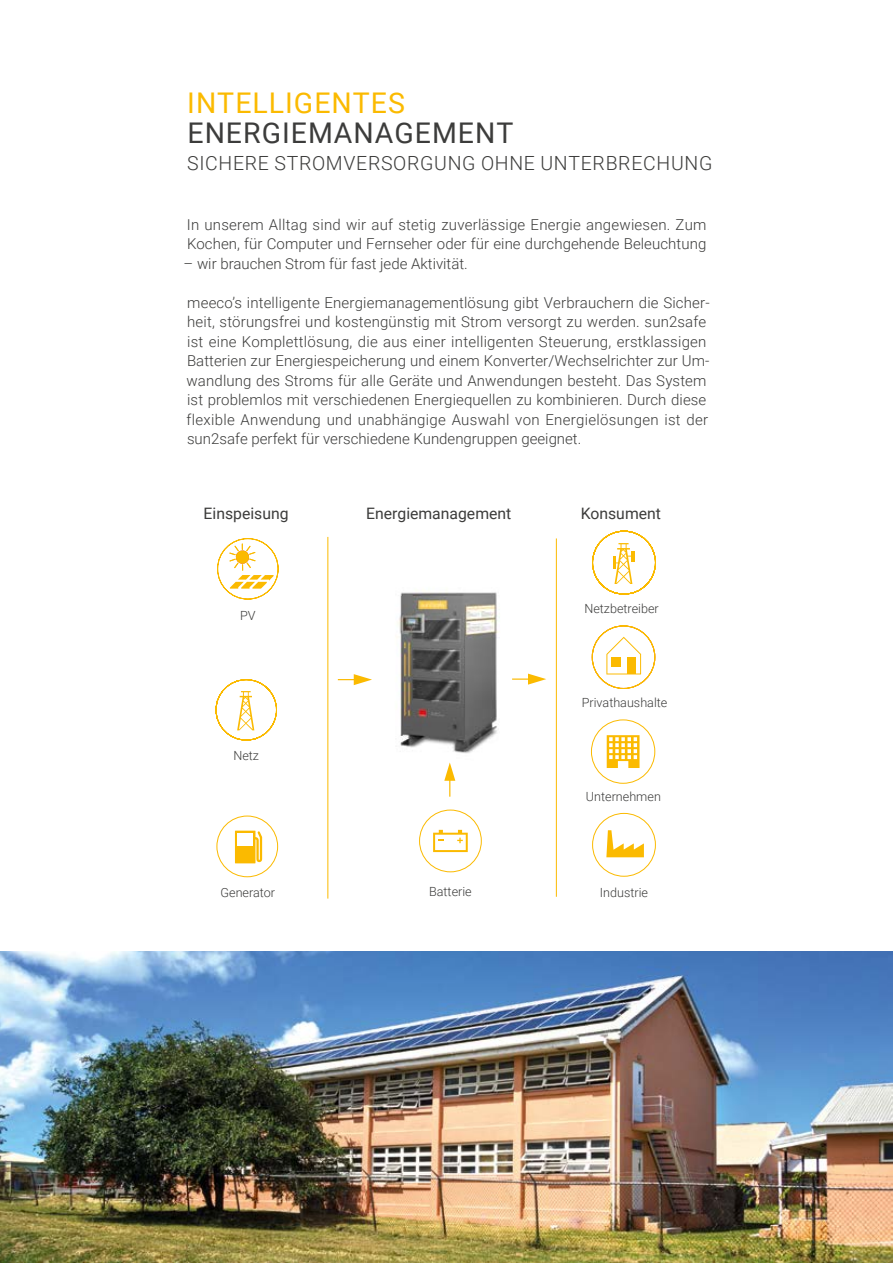
<style>
.page{position:relative;width:893px;height:1263px;background:#fff}
.page>*{position:absolute;margin:0;border:0;box-sizing:border-box;transform-origin:0 0}
.t1{font:28.5px "Roboto";letter-spacing:.035em;color:#3c3c3b}
.t2{font:28.5px "Roboto";letter-spacing:.035em;color:#fbba00}
.t3{font:300 19.5px "Roboto";letter-spacing:.035em;color:#3c3c3b}
.t4{font:15.75px "Roboto";color:#3c3c3b}
.t5{font:300 15px/19.5px "Roboto";letter-spacing:.01em;color:#3c3c3b}
.t6{font:300 12.6px "Roboto";color:#3c3c3b}
</style>
<div class="page">
<img style="left:398px;top:592px;width:102px;height:162px">
<svg style="left:606px;top:830px;width:38px;height:27px"></svg>
<div style="left:592px;top:813px;width:64px;height:64px;border:1px solid #fbba00;border-radius:50%"></div>
<svg style="left:338px;top:674px;width:34px;height:11px"></svg>
<svg style="left:512px;top:674px;width:34px;height:11px"></svg>
<svg style="left:444px;top:762px;width:11px;height:35px"></svg>
<svg style="left:217px;top:538px;width:62px;height:62px"></svg>
<svg style="left:215px;top:679px;width:62px;height:62px"></svg>
<div style="left:217px;top:816px;width:61px;height:61px;border:1px solid #fbba00;border-radius:50%"></div>
<svg style="left:235px;top:831px;width:27px;height:32px"></svg>
<div style="left:237px;top:833px;width:16px;height:13px;background:#fff"></div>
<svg style="left:592px;top:530px;width:64px;height:65px"></svg>
<svg style="left:591px;top:625px;width:65px;height:64px"></svg>
<div style="left:611px;top:657px;width:9px;height:9px;background:#fbba00"></div>
<div style="left:627px;top:657px;width:8px;height:16px;background:#fbba00"></div>
<svg style="left:607px;top:735px;width:32px;height:33px"></svg>
<div style="left:591px;top:719px;width:64px;height:65px;border:1px solid #fbba00;border-radius:50%"></div>
<svg style="left:433px;top:830px;width:35px;height:22px"></svg>
<div style="left:419px;top:810px;width:63px;height:62px;border:1px solid #fbba00;border-radius:50%"></div>
<hr style="left:327px;top:537px;width:1px;height:361px;background:#fbba00">
<hr style="left:556px;top:538px;width:1px;height:359px;background:#fbba00">
<img style="left:0;top:951px;width:893px;height:312px">
<h1 class="t2" style="left:187px;top:82px;width:219px">INTELLIGENTES</h1>
<h1 class="t1" style="left:187px;top:112px;width:327px">ENERGIEMANAGEMENT</h1>
<h2 class="t3" style="left:187px;top:149px;width:527px">SICHERE STROMVERSORGUNG OHNE UNTERBRECHUNG</h2>
<p class="t5" style="left:187px;top:214px;width:521px">In unserem Alltag sind wir auf stetig zuverlässige Energie angewiesen. Zum<br>Kochen, für Computer und Fernseher oder für eine durchgehende Beleuchtung</p>
<p class="t5" style="left:184px;top:253px;width:286px">– wir brauchen Strom für fast jede Aktivität.</p>
<p class="t5" style="left:187px;top:292px;width:525px">meeco’s intelligente Energiemanagementlösung gibt Verbrauchern die Sicher&shy;heit, störungsfrei und kostengünstig mit Strom versorgt zu werden. sun2safe ist eine Komplettlösung, die aus einer intelligenten Steuerung, erstklassigen Batterien zur Energiespeicherung und einem Konverter/Wechselrichter zur Um&shy;wandlung des Stroms für alle Geräte und Anwendungen besteht. Das System ist problemlos mit verschiedenen Energiequellen zu kombinieren. Durch diese flexible Anwendung und unabhängige Auswahl von Energielösungen ist der sun2safe perfekt für verschiedene Kundengruppen geeignet.</p>
<p class="t4" style="left:204px;top:502px;width:86px">Einspeisung</p>
<p class="t4" style="left:366px;top:502px;width:147px">Energiemanagement</p>
<p class="t4" style="left:581px;top:502px;width:82px">Konsument</p>
<p class="t6" style="left:240px;top:607px;width:17px">PV</p>
<p class="t6" style="left:233px;top:747px;width:27px">Netz</p>
<p class="t6" style="left:221px;top:883px;width:56px">Generator</p>
<p class="t6" style="left:429px;top:883px;width:44px">Batterie</p>
<p class="t6" style="left:584px;top:600px;width:76px">Netzbetreiber</p>
<p class="t6" style="left:582px;top:693px;width:87px">Privathaushalte</p>
<p class="t6" style="left:586px;top:788px;width:76px">Unternehmen</p>
<p class="t6" style="left:600px;top:883px;width:50px">Industrie</p>
</div>
